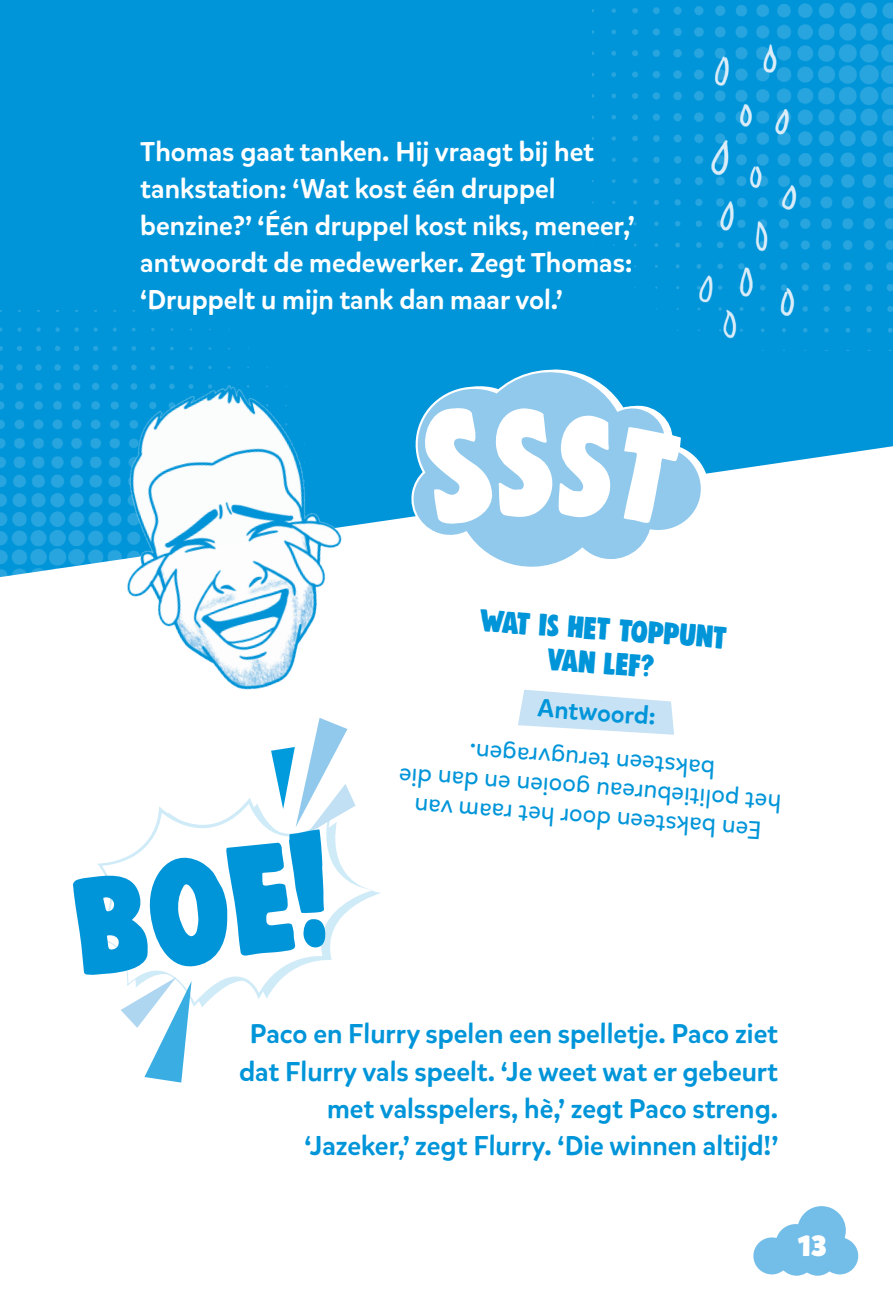
<style>
.page{position:relative;width:893px;height:1308px;background:#fff}
.page>*{position:absolute;margin:0;border:0;box-sizing:border-box;transform-origin:0 0}
.t1{font:31.5px "Woolwich";color:#0095d9}
.t2{font:900 29.25px "Mikado";color:#fff}
.t3{font:500 27px/37.1px "Mikado";color:#fff}
.t4{font:500 27px/37.1px "Mikado";color:#0095d9;text-align:right}
.t5{font:24.75px/29.2px "Mikado";color:#0095d9;text-align:center}
.t6{font:500 24.75px "Mikado";color:#0095d9}
</style>
<div class="page">
<div style="left:0;top:0;width:893px;height:521px;background:#0095d9"></div>
<img style="left:593px;top:0;width:300px;height:350px">
<img style="left:0;top:310px;width:305px;height:267px">
<img style="left:57px;top:332px;width:331px;height:358px">
<svg style="left:518px;top:689px;width:156px;height:45px"></svg>
<svg style="left:407px;top:365px;width:301px;height:202px"></svg>
<svg style="left:423px;top:407px;width:258px;height:117px"></svg>
<svg style="left:73px;top:718px;width:283px;height:364px"></svg>
<img style="left:679px;top:16px;width:153px;height:345px">
<svg style="left:753px;top:1206px;width:106px;height:70px"></svg>
<p class="t3" style="left:140px;top:133px;width:496px">Thomas gaat tanken. Hij vraagt bij het tankstation: ‘Wat kost één druppel benzine?’ ‘Één druppel kost niks, meneer,’ antwoordt de medewerker. Zegt Thomas: ‘Druppelt u mijn tank dan maar vol.’</p>
<p class="t1" style="left:480px;top:602px;width:250px;rotate:4deg">Wat is het toppunt</p>
<p class="t1" style="left:548px;top:641px;width:109px;rotate:4deg">van lef?</p>
<p class="t6" style="left:538px;top:693px;width:120px;rotate:4deg">Antwoord:</p>
<p class="t5" style="left:778px;top:846px;width:385px;rotate:-176deg">Een baksteen door het raam van het politiebureau gooien en dan die baksteen terugvragen.</p>
<p class="t4" style="left:239px;top:1016px;width:541px">Paco en Flurry spelen een spelletje. Paco ziet dat Flurry vals speelt. ‘Je weet wat er gebeurt met valsspelers, hè,’ zegt Paco streng. ‘Jazeker,’ zegt Flurry. ‘Die winnen altijd!’</p>
<p class="t2" style="left:798px;top:1227px;width:30px">13</p>
</div>
